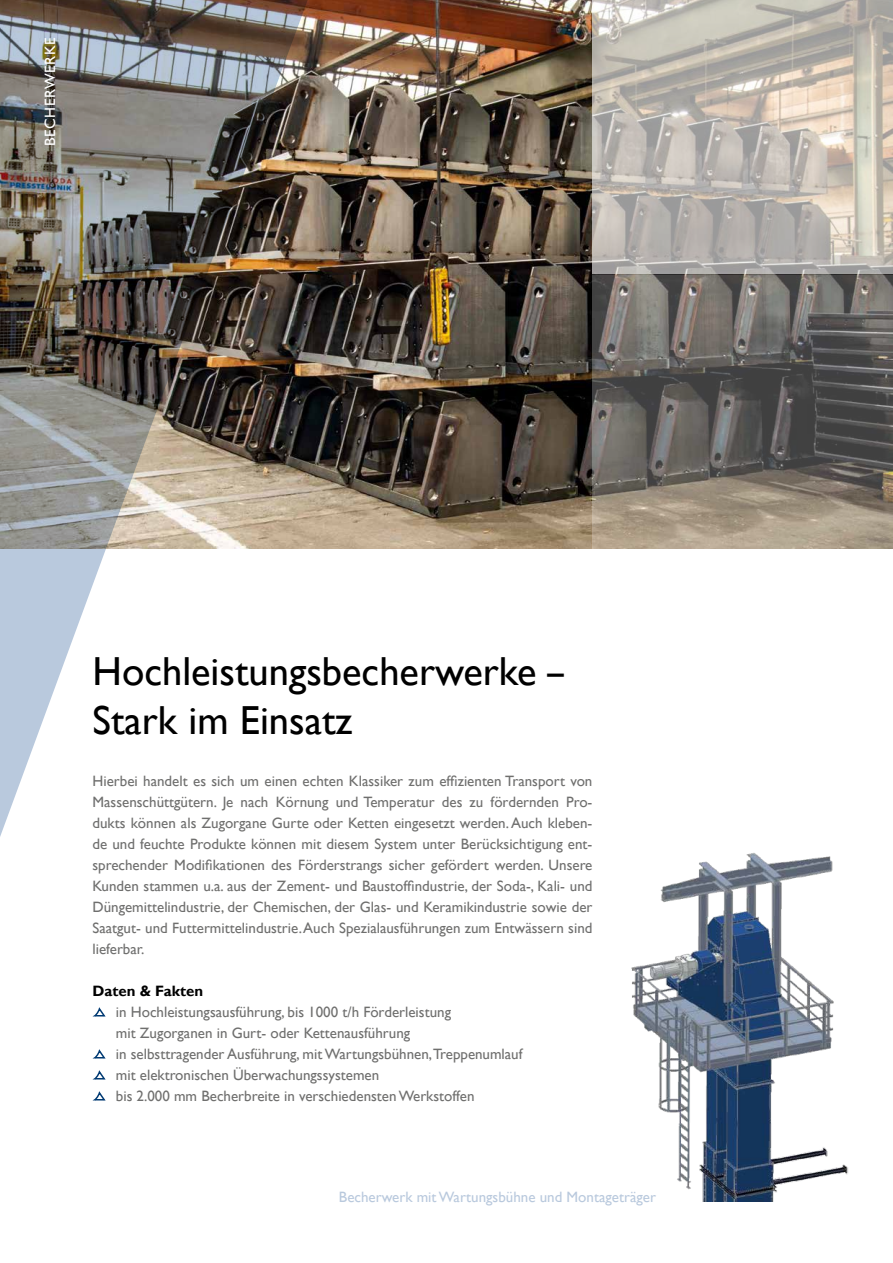
<style>
.page{position:relative;width:893px;height:1263px;background:#fff}
.page>*{position:absolute;margin:0;border:0;box-sizing:border-box;transform-origin:0 0}
.t1{font:40.5px/49.5px "Gill Sans";color:#000}
.t2{font:15px/21px "Gill Sans";color:#6f6f6e;text-align:justify}
.t3{font:15px "Gill Sans";color:#b9c9dd}
.t4{font:700 15px "Gill Sans";color:#000}
.t5{font:15px "Gill Sans";letter-spacing:.04em;color:#fff}
</style>
<div class="page">
<img style="left:748px;top:0;width:145px;height:549px">
<img style="left:0;top:0;width:748px;height:1101px">
<svg style="left:93px;top:1004px;width:14px;height:13px"></svg>
<svg style="left:93px;top:1046px;width:14px;height:13px"></svg>
<svg style="left:93px;top:1067px;width:14px;height:13px"></svg>
<svg style="left:93px;top:1088px;width:14px;height:13px"></svg>
<img style="left:601px;top:847px;width:247px;height:355px">
<p class="t5" style="left:41px;top:146px;width:110px;rotate:-90deg">BECHERWERKE</p>
<h1 class="t1" style="left:92px;top:647px;width:473px">Hochleistungsbecherwerke –<br>Stark im Einsatz</h1>
<p class="t2" style="left:92px;top:770px;width:501px">Hierbei handelt es sich um einen echten Klassiker zum effizienten Transport von Massenschüttgütern. Je nach Körnung und Temperatur des zu fördernden Pro&shy;dukts können als Zugorgane Gurte oder Ketten eingesetzt werden. Auch kleben&shy;de und feuchte Produkte können mit diesem System unter Berücksichtigung ent&shy;sprechender Modifikationen des Förderstrangs sicher gefördert werden. Unsere Kunden stammen u.a. aus der Zement- und Baustoffindustrie, der Soda-, Kali- und Düngemittelindustrie, der Chemischen, der Glas- und Keramikindustrie sowie der Saatgut- und Futtermittelindustrie. Auch Spezialausführungen zum Entwässern sind lieferbar.</p>
<p class="t4" style="left:92px;top:981px;width:112px">Daten &amp; Fakten</p>
<p class="t2" style="left:116px;top:1001px;width:408px;text-align:left">in Hochleistungsausführung, bis 1000 t/h Förderleistung<br>mit Zugorganen in Gurt- oder Kettenausführung<br>in selbsttragender Ausführung, mit Wartungsbühnen,Treppenumlauf mit elektronischen Überwachungssystemen<br>bis 2.000 mm Becherbreite in verschiedensten Werkstoffen</p>
<p class="t3" style="left:339px;top:1188px;width:319px">Becherwerk mit Wartungsbühne und Montageträger</p>
</div>
